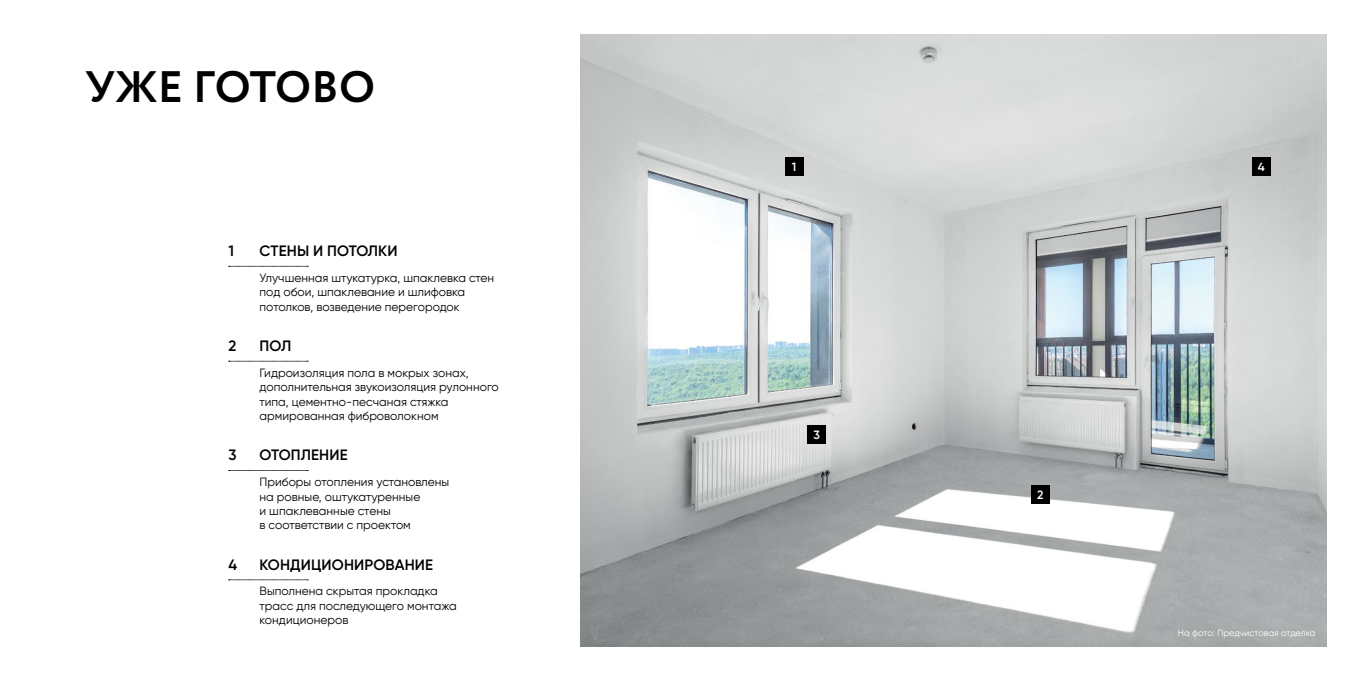
<style>
.page{position:relative;width:1361px;height:681px;background:#fff}
.page>*{position:absolute;margin:0;border:0;box-sizing:border-box;transform-origin:0 0}
.t1{font:700 44px "Circe";letter-spacing:.005em;color:#000}
.t2{font:600 15px "Gilroy";letter-spacing:.01em;color:#000}
.t3{font:12px/14.4px "Gilroy";color:#000}
.t4{font:600 12px "Gilroy";color:#fff}
.t5{font:9px "Gilroy";color:#fff}
</style>
<div class="page">
<img style="left:581px;top:34px;width:746px;height:612px">
<div style="left:784px;top:157px;width:19px;height:19px;background:#000"></div>
<div style="left:1252px;top:157px;width:18px;height:19px;background:#000"></div>
<div style="left:1031px;top:485px;width:18px;height:19px;background:#000"></div>
<div style="left:807px;top:425px;width:19px;height:19px;background:#000"></div>
<svg style="left:229px;top:266px;width:79px;height:1px"></svg>
<svg style="left:229px;top:361px;width:79px;height:1px"></svg>
<svg style="left:229px;top:470px;width:79px;height:1px"></svg>
<svg style="left:229px;top:579px;width:79px;height:1px"></svg>
<h1 class="t1" style="left:85px;top:57px;width:291px">УЖЕ ГОТОВО</h1>
<p class="t2" style="left:228px;top:241px;width:7px">1</p>
<p class="t2" style="left:260px;top:241px;width:139px">СТЕНЫ И ПОТОЛКИ</p>
<p class="t3" style="left:260px;top:270px;width:236px">Улучшенная штукатурка, шпаклевка стен под обои, шпаклевание и шлифовка потолков, возведение перегородок</p>
<p class="t2" style="left:228px;top:336px;width:9px">2</p>
<p class="t2" style="left:260px;top:336px;width:33px">ПОЛ</p>
<p class="t3" style="left:260px;top:365px;width:241px">Гидроизоляция пола в мокрых зонах, дополнительная звукоизоляция рулонного типа, цементно-песчаная стяжка армированная фиброволокном</p>
<p class="t2" style="left:228px;top:445px;width:10px">3</p>
<p class="t2" style="left:260px;top:445px;width:90px">ОТОПЛЕНИЕ</p>
<p class="t3" style="left:260px;top:474px;width:191px">Приборы отопления установлены на ровные, оштукатуренные<br>и шпаклеванные стены<br>в соответствии с проектом</p>
<p class="t2" style="left:228px;top:555px;width:10px">4</p>
<p class="t2" style="left:260px;top:555px;width:175px">КОНДИЦИОНИРОВАНИЕ</p>
<p class="t3" style="left:260px;top:583px;width:198px">Выполнена скрытая прокладка трасс для последующего монтажа кондиционеров</p>
<p class="t4" style="left:792px;top:159px;width:6px">1</p>
<p class="t4" style="left:1257px;top:159px;width:8px">4</p>
<p class="t4" style="left:813px;top:427px;width:8px">3</p>
<p class="t4" style="left:1037px;top:487px;width:8px">2</p>
<p class="t5" style="left:1177px;top:626px;width:139px">На фото: Предчистовая отделка</p>
</div>
